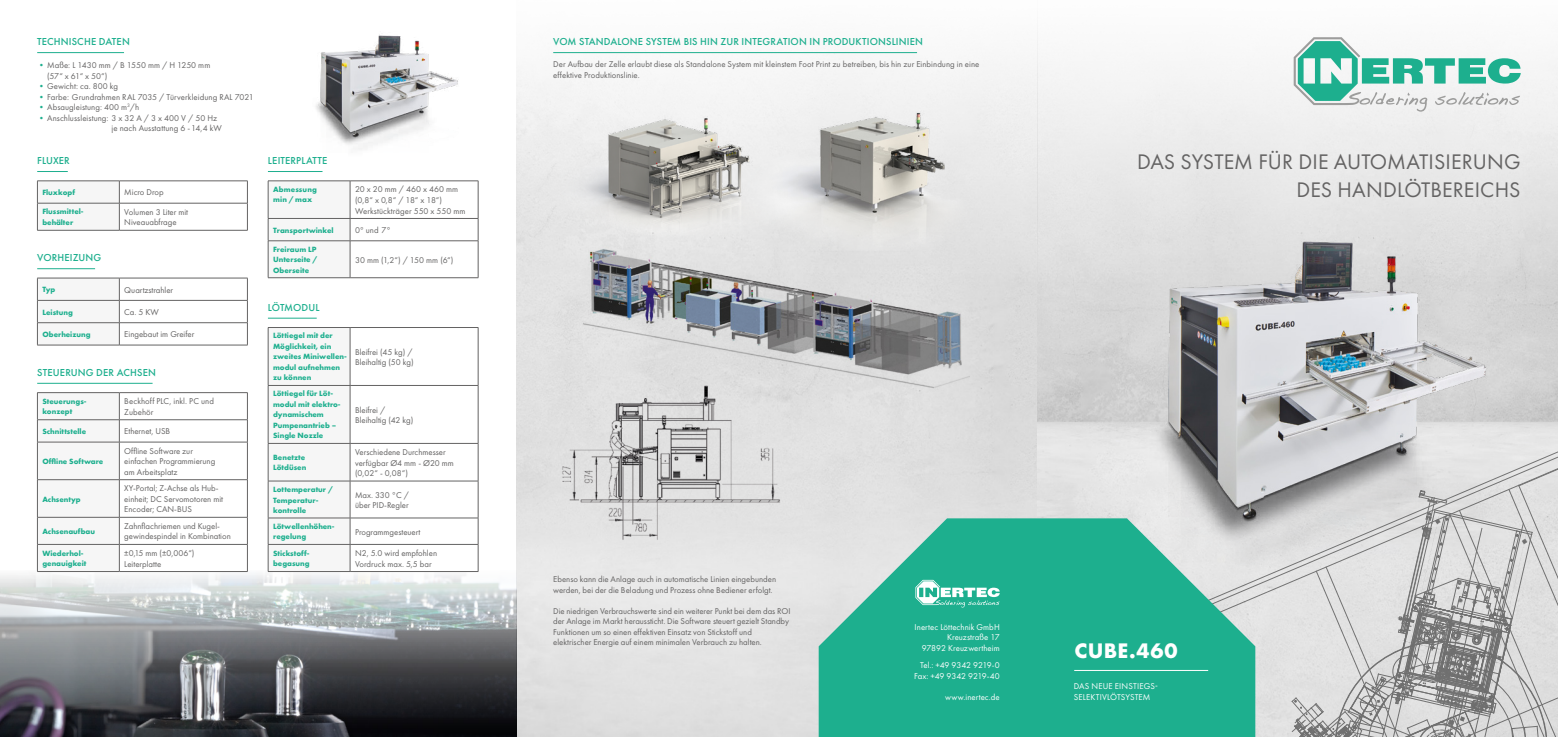
<style>
.page{position:relative;width:1558px;height:737px;background:#fff}
.page>*{position:absolute;margin:0;border:0;box-sizing:border-box;transform-origin:0 0}
.t1{font:21.88px/28px "Futura PT";letter-spacing:.005em;color:#646363;text-align:right}
.t2{font:700 21.88px "Futura PT";letter-spacing:.025em;color:#fff}
.t3{font:500 10.5px "Futura PT";letter-spacing:.015em;color:#1daf8e}
.t4{font:500 10.5px "Futura PT";letter-spacing:-.01em;color:#1daf8e}
.t5{font:8.75px/10.5px "Futura PT";color:#646363}
.t6{font:8.75px/10.5px "Futura PT";letter-spacing:.01em;color:#fff}
.t7{font:8.75px/10.5px "Futura PT";letter-spacing:-.015em;color:#fff;text-align:right}
.t8{font:700 7.88px/10.5px "Futura PT";color:#1daf8e}
.s1{color:#1daf8e}
</style>
<div class="page">
<img style="left:516px;top:32px;width:1042px;height:705px">
<img style="left:0;top:538px;width:516px;height:199px">
<img style="left:316px;top:34px;width:142px;height:116px">
<img style="left:583px;top:257px;width:386px;height:135px">
<img style="left:1114px;top:230px;width:415px;height:288px">
<img style="left:553px;top:381px;width:233px;height:166px">
<img style="left:516px;top:76px;width:202px;height:181px">
<img style="left:718px;top:76px;width:319px;height:181px">
<svg style="left:1293px;top:37px;width:227px;height:75px"></svg>
<hr style="left:268px;top:171px;width:54px;height:1px;background:#1daf8e">
<svg style="left:268px;top:181px;width:211px;height:97px"></svg>
<hr style="left:350px;top:240px;width:128px;height:1px;background:#646363">
<hr style="left:350px;top:241px;width:1px;height:36px;background:#646363">
<hr style="left:478px;top:241px;width:1px;height:36px;background:#646363">
<hr style="left:350px;top:277px;width:128px;height:1px;background:#646363">
<hr style="left:37px;top:268px;width:58px;height:1px;background:#1daf8e">
<hr style="left:37px;top:345px;width:82px;height:1px;background:#646363">
<svg style="left:37px;top:278px;width:211px;height:67px"></svg>
<hr style="left:119px;top:345px;width:129px;height:1px;background:#646363">
<hr style="left:37px;top:171px;width:31px;height:1px;background:#1daf8e">
<hr style="left:37px;top:230px;width:82px;height:1px;background:#646363">
<svg style="left:37px;top:181px;width:211px;height:49px"></svg>
<hr style="left:119px;top:230px;width:129px;height:1px;background:#646363">
<hr style="left:268px;top:318px;width:49px;height:1px;background:#1daf8e">
<hr style="left:268px;top:571px;width:82px;height:1px;background:#646363">
<svg style="left:268px;top:327px;width:211px;height:244px"></svg>
<hr style="left:350px;top:571px;width:128px;height:1px;background:#646363">
<hr style="left:553px;top:52px;width:364px;height:1px;background:#1daf8e">
<hr style="left:37px;top:383px;width:116px;height:1px;background:#1daf8e">
<svg style="left:37px;top:392px;width:211px;height:179px"></svg>
<hr style="left:37px;top:571px;width:82px;height:1px;background:#646363">
<hr style="left:119px;top:571px;width:129px;height:1px;background:#646363">
<hr style="left:37px;top:52px;width:87px;height:1px;background:#1daf8e">
<svg style="left:819px;top:518px;width:355px;height:219px;background:#36b598"></svg>
<hr style="left:1074px;top:670px;width:134px;height:1px;background:#fff">
<svg style="left:915px;top:580px;width:85px;height:27px"></svg>
<svg style="left:1174px;top:452px;width:384px;height:285px;background:#b9c7c4"></svg>
<p class="t3" style="left:37px;top:35px;width:94px">TECHNISCHE DATEN</p>
<p class="t5" style="left:47px;top:60px;width:165px;text-indent:-10px"><span class="s1">•</span>Maße: L 1430 mm / B 1550 mm / H 1250 mm (57“ x 61“ x 50“)</p>
<p class="t5" style="left:37px;top:81px;width:82px"><span class="s1">•</span>Gewicht: ca. 800 kg</p>
<p class="t5" style="left:37px;top:91px;width:218px"><span class="s1">•</span>Farbe: Grundrahmen RAL 7035 / Türverkleidung RAL 7021</p>
<p class="t5" style="left:37px;top:102px;width:104px"><span class="s1">•</span>Absaugleistung: 400 m<sup>3</sup>/h</p>
<p class="t5" style="left:112px;top:112px;width:112px;text-indent:-74px"><span class="s1">•</span>Anschlussleistung: 3 x 32 A / 3 x 400 V / 50 Hz je nach Ausstattung 6 - 14,4 kW</p>
<p class="t3" style="left:268px;top:154px;width:61px">LEITERPLATTE</p>
<p class="t8" style="left:273px;top:184px;width:45px">Abmessung min / max</p>
<p class="t5" style="left:355px;top:184px;width:112px">20 x 20 mm / 460 x 460 mm (0,8“ x 0,8“ / 18“ x 18“)<br>Werkstückträger 550 x 550 mm</p>
<p class="t8" style="left:273px;top:224px;width:62px">Transportwinkel</p>
<p class="t5" style="left:355px;top:225px;width:37px">0° und 7°</p>
<p class="t8" style="left:273px;top:244px;width:46px">Freiraum LP<br>Unterseite /<br>Oberseite</p>
<p class="t3" style="left:37px;top:154px;width:34px">FLUXER</p>
<p class="t8" style="left:42px;top:187px;width:34px">Fluxkopf</p>
<p class="t5" style="left:124px;top:187px;width:41px">Micro Drop</p>
<p class="t8" style="left:42px;top:206px;width:43px">Flussmittel&shy;behälter</p>
<p class="t5" style="left:124px;top:207px;width:65px">Volumen 3 Liter mit<br>Niveauabfrage</p>
<p class="t3" style="left:37px;top:251px;width:66px">VORHEIZUNG</p>
<p class="t5" style="left:355px;top:254px;width:100px">30 mm (1,2“) / 150 mm (6“)</p>
<p class="t8" style="left:42px;top:284px;width:14px">Typ</p>
<p class="t5" style="left:124px;top:284px;width:50px">Quartzstrahler</p>
<p class="t8" style="left:42px;top:306px;width:32px">Leistung</p>
<p class="t5" style="left:124px;top:307px;width:36px">Ca. 5 KW</p>
<p class="t8" style="left:42px;top:329px;width:50px">Oberheizung</p>
<p class="t5" style="left:124px;top:329px;width:71px">Eingebaut im Greifer</p>
<p class="t4" style="left:268px;top:301px;width:53px">LÖTMODUL</p>
<p class="t8" style="left:273px;top:330px;width:75px">Löttiegel mit der<br>Möglichkeit, ein zweites Miniwellen&shy;modul aufnehmen zu können</p>
<p class="t5" style="left:355px;top:346px;width:60px">Bleifrei (45 kg) /<br>Bleihaltig (50 kg)</p>
<p class="t3" style="left:37px;top:366px;width:120px">STEUERUNG DER ACHSEN</p>
<p class="t8" style="left:42px;top:396px;width:46px">Steuerungs&shy;konzept</p>
<p class="t5" style="left:124px;top:396px;width:91px">Beckhoff PLC, inkl. PC und<br>Zubehör</p>
<p class="t8" style="left:42px;top:426px;width:45px">Schnittstelle</p>
<p class="t5" style="left:124px;top:426px;width:47px">Ethernet, USB</p>
<p class="t8" style="left:42px;top:456px;width:62px">Offline Software</p>
<p class="t5" style="left:124px;top:445px;width:93px">Offline Software zur einfachen Programmierung am Arbeitsplatz</p>
<p class="t8" style="left:42px;top:493px;width:40px">Achsentyp</p>
<p class="t5" style="left:124px;top:483px;width:100px">XY-Portal; Z-Achse als Hub&shy;einheit; DC Servomotoren mit<br>Encoder; CAN-BUS</p>
<p class="t8" style="left:42px;top:526px;width:54px">Achsenaufbau</p>
<p class="t5" style="left:124px;top:521px;width:108px">Zahnflachriemen und Kugel&shy;gewindespindel in Kombination</p>
<p class="t8" style="left:42px;top:547px;width:46px">Wiederhol&shy;genauigkeit</p>
<p class="t5" style="left:124px;top:548px;width:72px">±0,15 mm (±0,006“)<br>Leiterplatte</p>
<p class="t8" style="left:273px;top:388px;width:69px">Löttiegel für Löt&shy;modul mit elektro&shy;dynamischem<br>Pumpenantrieb –<br>Single Nozzle</p>
<p class="t5" style="left:355px;top:404px;width:60px">Bleifrei /<br>Bleihaltig (42 kg)</p>
<p class="t8" style="left:273px;top:452px;width:35px">Benetzte<br>Lötdüsen</p>
<p class="t5" style="left:355px;top:447px;width:100px">Verschiedene Durchmesser verfügbar Ø4 mm - Ø20 mm (0,02“ - 0,08“)</p>
<p class="t8" style="left:273px;top:484px;width:62px">Lottemperatur /<br>Temperatur&shy;kontrolle</p>
<p class="t5" style="left:355px;top:489px;width:55px">Max. 330 °C / über PID-Regler</p>
<p class="t8" style="left:273px;top:521px;width:63px">Lötwellenhöhen&shy;regelung</p>
<p class="t5" style="left:355px;top:526px;width:67px">Programmgesteuert</p>
<p class="t8" style="left:273px;top:547px;width:38px">Stickstoff&shy;begasung</p>
<p class="t5" style="left:355px;top:548px;width:84px">N2, 5.0 wird empfohlen<br>Vordruck max. 5,5 bar</p>
<p class="t3" style="left:553px;top:35px;width:371px">VOM STANDALONE SYSTEM BIS HIN ZUR INTEGRATION IN PRODUKTIONSLINIEN</p>
<p class="t5" style="left:553px;top:59px;width:428px">Der Aufbau der Zelle erlaubt diese als Standalone System mit kleinstem Foot Print zu betreiben, bis hin zur Einbindung in eine effektive Produktionslinie.</p>
<h1 class="t1" style="left:1137px;top:148px;width:385px">DAS SYSTEM FÜR DIE AUTOMATISIERUNG<br>DES HANDLÖTBEREICHS</h1>
<p class="t5" style="left:553px;top:574px;width:224px">Ebenso kann die Anlage auch in automatische Linien eingebunden werden, bei der die Beladung und Prozess ohne Bediener erfolgt.</p>
<p class="t5" style="left:553px;top:605px;width:239px">Die niedrigen Verbrauchswerte sind ein weiterer Punkt bei dem das ROI der Anlage im Markt heraussticht. Die Software steuert gezielt Standby Funktionen um so einen effektiven Einsatz von Stickstoff und elektrischer Energie auf einem minimalen Verbrauch zu halten.</p>
<p class="t6" style="left:914px;top:621px;width:87px;text-align:right">Inertec Löttechnik GmbH<br>Kreuzstraße 17<br>97892 Kreuzwertheim</p>
<p class="t7" style="left:914px;top:660px;width:87px">Tel.: +49 9342 9219-0<br>Fax: +49 9342 9219-40</p>
<p class="t6" style="left:945px;top:691px;width:56px">www.inertec.de</p>
<h1 class="t2" style="left:1074px;top:636px;width:105px">CUBE.460</h1>
<p class="t6" style="left:1074px;top:681px;width:86px">DAS NEUE EINSTIEGS-<br>SELEKTIVLÖTSYSTEM</p>
</div>
